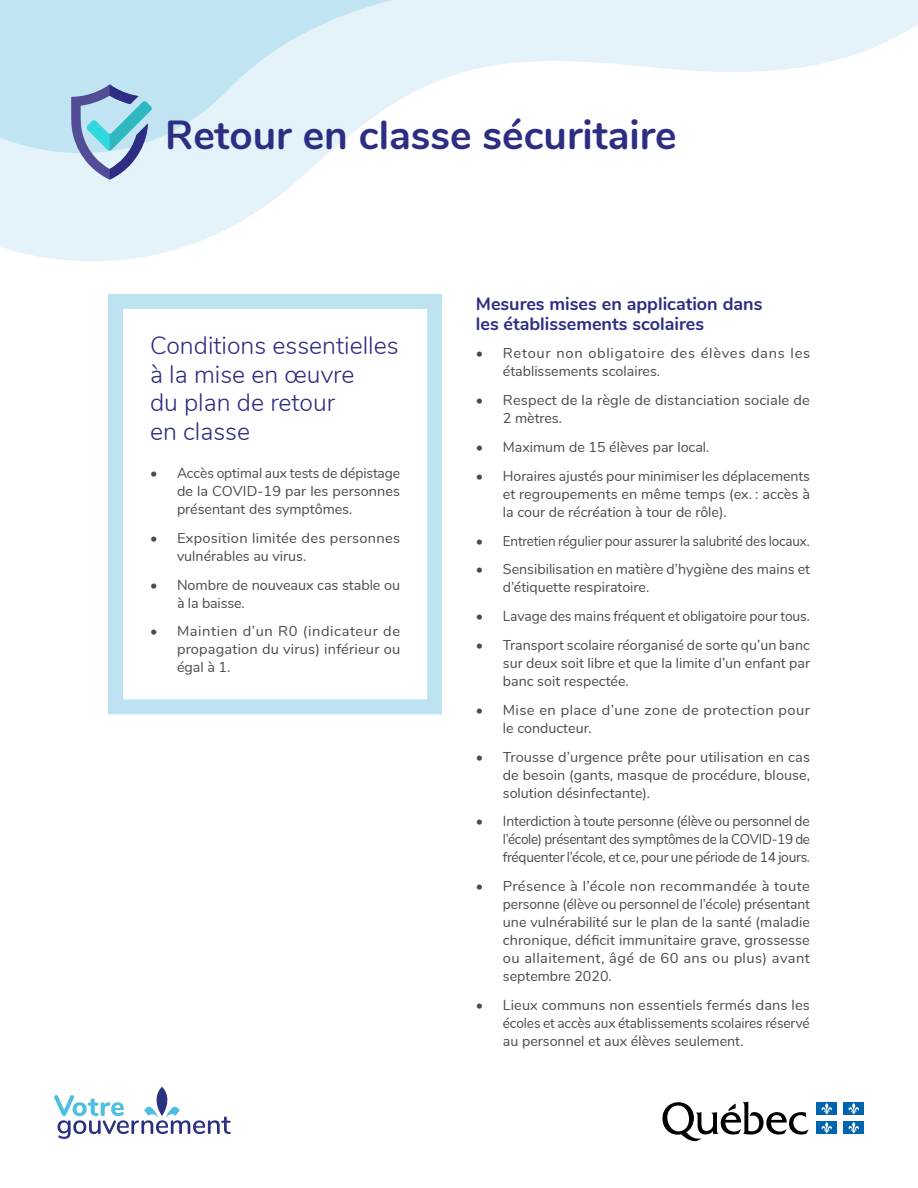
<style>
.page{position:relative;width:918px;height:1188px;background:#fff}
.page>*{position:absolute;margin:0;border:0;box-sizing:border-box;transform-origin:0 0}
.t1{font:700 40.5px "Nunito";color:#2d2e83}
.t2{font:300 24.75px/28.5px "Nunito";color:#2d2e83}
.t3{font:700 18px/19.5px "Nunito";color:#2d2e83}
.t4{font:14.25px/18px "Nunito";color:#4a4a49;text-align:justify}
.t5{font:14.25px/18px "Nunito";letter-spacing:.045em;color:#4a4a49}
.t6{font:14.25px/18px "Nunito";letter-spacing:.03em;color:#4a4a49}
.t7{font:14.25px/18px "Nunito";letter-spacing:.02em;color:#4a4a49}
</style>
<div class="page">
<svg style="left:0;top:0;width:918px;height:261px"></svg>
<svg style="left:0;top:0;width:459px;height:153px;background:#d4ecf6"></svg>
<svg style="left:71px;top:85px;width:81px;height:95px;background:#95b8d4"></svg>
<div style="left:108px;top:294px;width:334px;height:420px;border:15px solid #bde3f2"></div>
<img style="left:662px;top:1101px;width:202px;height:41px">
<img style="left:55px;top:1087px;width:175px;height:52px">
<h1 class="t1" style="left:165px;top:105px;width:513px">Retour en classe sécuritaire</h1>
<h2 class="t2" style="left:150px;top:330px;width:250px">Conditions essentielles à la mise en œuvre<br>du plan de retour<br>en classe</h2>
<p class="t4" style="left:177px;top:463px;width:225px;text-indent:-27px">• Accès optimal aux tests de dépistage de la COVID-19 par les personnes présentant des symptômes.</p>
<p class="t7" style="left:177px;top:528px;width:225px;text-indent:-27px">• Exposition limitée des personnes vulnérables au virus.</p>
<p class="t4" style="left:177px;top:575px;width:225px;text-indent:-27px">• Nombre de nouveaux cas stable ou à la baisse.</p>
<p class="t4" style="left:177px;top:622px;width:225px;text-indent:-27px">• Maintien d’un R0 (indicateur de propagation du virus) inférieur ou égal à 1.</p>
<h2 class="t3" style="left:476px;top:293px;width:288px">Mesures mises en application dans les établissements scolaires</h2>
<p class="t5" style="left:503px;top:344px;width:309px;text-indent:-27px">• Retour non obligatoire des élèves dans les établissements scolaires.</p>
<p class="t4" style="left:503px;top:391px;width:309px;text-indent:-27px">• Respect de la règle de distanciation sociale de<br>2 mètres.</p>
<p class="t4" style="left:476px;top:437px;width:235px">• Maximum de 15 élèves par local.</p>
<p class="t4" style="left:503px;top:466px;width:309px;text-indent:-27px">• Horaires ajustés pour minimiser les déplacements et regroupements en même temps (ex. : accès à la cour de récréation à tour de rôle).</p>
<p class="t4" style="left:476px;top:531px;width:336px">• Entretien régulier pour assurer la salubrité des locaux.</p>
<p class="t4" style="left:503px;top:560px;width:309px;text-indent:-27px">• Sensibilisation en matière d’hygiène des mains et d’étiquette respiratoire.</p>
<p class="t4" style="left:476px;top:607px;width:336px">• Lavage des mains fréquent et obligatoire pour tous.</p>
<p class="t4" style="left:503px;top:635px;width:309px;text-indent:-27px">• Transport scolaire réorganisé de sorte qu’un banc sur deux soit libre et que la limite d’un enfant par banc soit respectée.</p>
<p class="t6" style="left:503px;top:700px;width:309px;text-indent:-27px">• Mise en place d’une zone de protection pour le conducteur.</p>
<p class="t4" style="left:503px;top:747px;width:309px;text-indent:-27px">• Trousse d’urgence prête pour utilisation en cas de besoin (gants, masque de procédure, blouse, solution désinfectante).</p>
<p class="t4" style="left:503px;top:812px;width:309px;text-indent:-27px">• Interdiction à toute personne (élève ou personnel de l’école) présentant des symptômes de la COVID-19 de fréquenter l’école, et ce, pour une période de 14 jours.</p>
<p class="t4" style="left:503px;top:877px;width:309px;text-indent:-27px">• Présence à l’école non recommandée à toute personne (élève ou personnel de l’école) présentant une vulnérabilité sur le plan de la santé (maladie chronique, déficit immunitaire grave, grossesse ou allaitement, âgé de 60 ans ou plus) avant septembre 2020.</p>
<p class="t4" style="left:503px;top:995px;width:308px;text-indent:-27px">• Lieux communs non essentiels fermés dans les écoles et accès aux établissements scolaires réservé au personnel et aux élèves seulement.</p>
</div>
